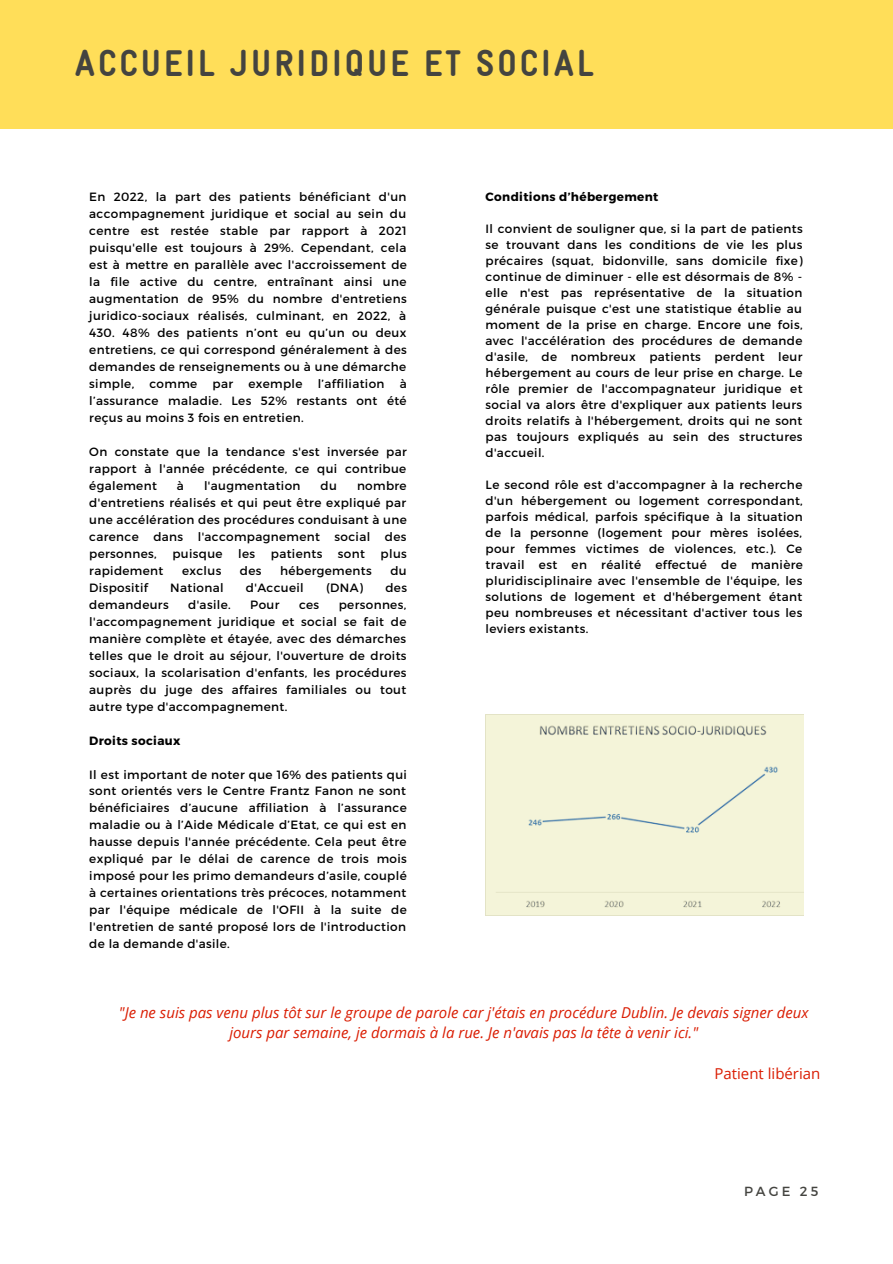
<style>
.page{position:relative;width:893px;height:1264px;background:#fff}
.page>*{position:absolute;margin:0;border:0;box-sizing:border-box;transform-origin:0 0}
.t1{font:900 condensed 37.35px "Gravur";letter-spacing:.08em;color:#444440}
.t2{font:italic 15px/20.2px "Open Sans";color:#da1d03;text-align:center}
.t3{font:15px "Open Sans";color:#da1d03}
.t4{font:13.2px "Montserrat";letter-spacing:.23em;color:#444440}
.t5{font:12px/17px "Montserrat";letter-spacing:.03em;color:#000;text-align:justify}
.t6{font:700 12px "Montserrat";letter-spacing:.03em;color:#000}
</style>
<div class="page">
<div style="left:0;top:0;width:892px;height:129px;background:#ffde59"></div>
<div style="left:485px;top:714px;width:318px;height:201px;background:#f4f4d9"></div>
<p class="t1" style="left:75px;top:42px;width:521px">ACCUEIL JURIDIQUE ET SOCIAL</p>
<p class="t5" style="left:89px;top:187px;width:319px">En 2022, la part des patients bénéficiant d'un accompagnement juridique et social au sein du centre est restée stable par rapport à 2021 puisqu'elle est toujours à 29%. Cependant, cela est à mettre en parallèle avec l'accroissement de la file active du centre, entraînant ainsi une augmentation de 95% du nombre d'entretiens juridico-sociaux réalisés, culminant, en 2022, à 430. 48% des patients n’ont eu qu’un ou deux entretiens, ce qui correspond généralement à des demandes de renseignements ou à une démarche simple,</p>
<p class="t5" style="left:89px;top:374px;width:319px;text-indent:310px">à l’assurance maladie. Les 52% restants ont été reçus au moins 3 fois en entretien.</p>
<p class="t5" style="left:89px;top:442px;width:319px">On constate que la tendance s'est inversée par rapport à l'année précédente, ce qui contribue également</p>
<p class="t5" style="left:149px;top:374px;width:49px">comme</p>
<p class="t5" style="left:212px;top:374px;width:22px">par</p>
<p class="t5" style="left:248px;top:374px;width:56px">exemple</p>
<p class="t5" style="left:318px;top:374px;width:68px">l’affiliation</p>
<p class="t5" style="left:177px;top:476px;width:9px">à</p>
<p class="t5" style="left:204px;top:476px;width:98px">l'augmentation</p>
<p class="t5" style="left:320px;top:476px;width:18px">du</p>
<p class="t5" style="left:89px;top:476px;width:319px;text-indent:268px">nombre d'entretiens réalisés et qui peut être expliqué par une accélération des procédures conduisant à une carence dans l'accompagnement social des personnes,</p>
<p class="t5" style="left:172px;top:544px;width:52px">puisque</p>
<p class="t5" style="left:238px;top:544px;width:18px">les</p>
<p class="t5" style="left:271px;top:544px;width:53px">patients</p>
<p class="t5" style="left:338px;top:544px;width:29px">sont</p>
<p class="t5" style="left:380px;top:544px;width:28px">plus</p>
<p class="t5" style="left:89px;top:561px;width:76px">rapidement</p>
<p class="t5" style="left:182px;top:561px;width:41px">exclus</p>
<p class="t5" style="left:240px;top:561px;width:23px">des</p>
<p class="t5" style="left:280px;top:561px;width:93px">hébergements</p>
<p class="t5" style="left:390px;top:561px;width:18px">du</p>
<p class="t5" style="left:89px;top:578px;width:60px">Dispositif</p>
<p class="t5" style="left:170px;top:578px;width:55px">National</p>
<p class="t5" style="left:246px;top:578px;width:59px">d'Accueil</p>
<p class="t5" style="left:326px;top:578px;width:39px">(DNA)</p>
<p class="t5" style="left:385px;top:578px;width:23px">des</p>
<p class="t5" style="left:89px;top:595px;width:81px">demandeurs</p>
<p class="t5" style="left:188px;top:595px;width:44px">d'asile.</p>
<p class="t5" style="left:250px;top:595px;width:31px">Pour</p>
<p class="t5" style="left:299px;top:595px;width:22px">ces</p>
<p class="t5" style="left:89px;top:595px;width:319px;text-indent:249px">personnes, l'accompagnement juridique et social se fait de manière complète et étayée, avec des démarches telles que le droit au séjour, l'ouverture de droits sociaux, la scolarisation d'enfants, les procédures auprès du juge des affaires familiales ou tout autre type d'accompagnement.</p>
<p class="t6" style="left:89px;top:732px;width:93px">Droits sociaux</p>
<p class="t5" style="left:89px;top:765px;width:319px">Il est important de noter que 16% des patients qui sont orientés vers le Centre Frantz Fanon ne sont bénéficiaires d’aucune affiliation à l’assurance maladie ou à l’Aide Médicale d’Etat, ce qui est en hausse depuis l'année précédente. Cela peut être expliqué par le délai de carence de trois mois imposé pour les primo demandeurs d’asile, couplé à certaines orientations très précoces, notamment par l'équipe médicale de l'OFII à la suite de l'entretien de santé proposé lors de l'introduction de la demande d'asile.</p>
<p class="t6" style="left:485px;top:189px;width:174px">Conditions d’hébergement</p>
<p class="t5" style="left:485px;top:220px;width:318px;line-height:16px">Il convient de souligner que, si la part de patients se trouvant dans les conditions de vie les plus précaires (squat, bidonville, sans domicile fixe) continue de diminuer - elle est désormais de 8% - elle n'est pas représentative de la situation générale puisque c'est une statistique établie au moment de la prise en charge. Encore une fois, avec l'accélération des procédures de demande d'asile, de nombreux patients perdent leur hébergement au cours de leur prise en charge. Le rôle premier de l'accompagnateur juridique et social va alors être d'expliquer aux patients leurs droits relatifs à l'hébergement, droits qui ne sont pas toujours expliqués au sein des structures d'accueil.</p>
<p class="t5" style="left:485px;top:476px;width:319px;line-height:16px">Le second rôle est d'accompagner à la recherche d'un hébergement ou logement correspondant, parfois médical, parfois spécifique à la situation de la personne (logement pour mères isolées, pour femmes victimes de violences, etc.). Ce travail est en réalité effectué de manière pluridisciplinaire avec l'ensemble de l'équipe, les solutions de logement et d'hébergement étant peu nombreuses et nécessitant d'activer tous les leviers existants.</p>
<p class="t2" style="left:119px;top:1001px;width:691px">"Je ne suis pas venu plus tôt sur le groupe de parole car j'étais en procédure Dublin. Je devais signer deux jours par semaine, je dormais à la rue. Je n'avais pas la tête à venir ici."</p>
<p class="t3" style="left:714px;top:1062px;width:107px">Patient libérian</p>
<p class="t4" style="left:744px;top:1182px;width:76px">PAGE 25</p>
</div>
